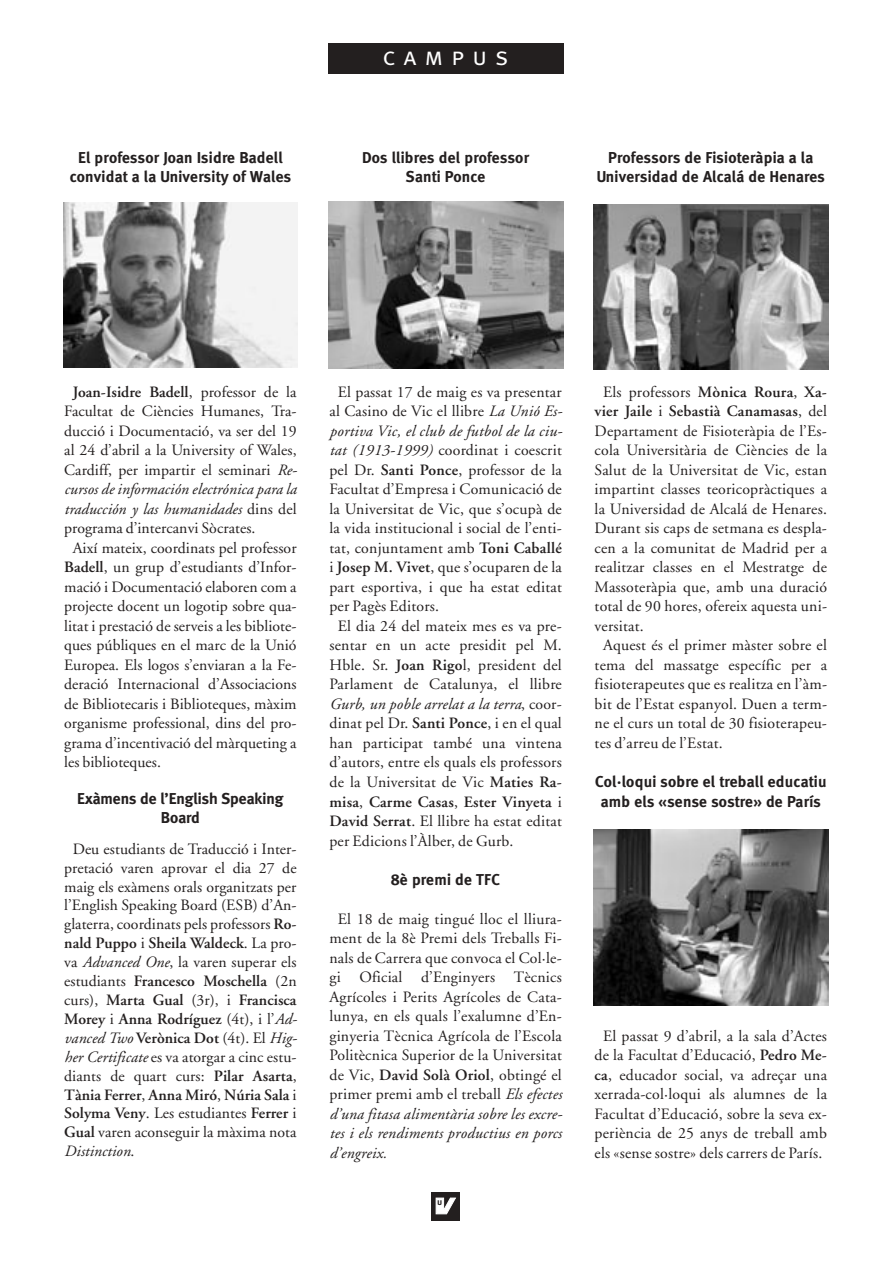
<style>
.page{position:relative;width:893px;height:1262px;background:#fff}
.page>*{position:absolute;margin:0;border:0;box-sizing:border-box;transform-origin:0 0}
.t1{font:25.5px "Meta Plus Normal Caps";letter-spacing:.32em;color:#fff}
.t2{font:15.75px/19.5px "Adobe Garamond";letter-spacing:.015em;color:#231f1f;text-align:justify}
.t3{font:700 15.75px/19.5px "Meta";letter-spacing:.015em;color:#231f1f;text-align:center}
.t4{font:italic 15.75px "Adobe Garamond";letter-spacing:.005em;color:#231f1f}
.t5{font:600 15.75px "Adobe Garamond";letter-spacing:.015em;color:#231f1f}
.t6{font:8.7px "Meta Plus Bold Caps";color:#231f1f}
.s1{font-weight:400}
.s2{font-style:italic}
.s3{font-style:normal}
.s4{font-weight:600}
</style>
<div class="page">
<div style="left:431px;top:1192px;width:29px;height:28px;background:#231f1f"></div>
<svg style="left:436px;top:1197px;width:20px;height:17px"></svg>
<div style="left:328px;top:43px;width:235px;height:30px;background:#231f1f"></div>
<img style="left:593px;top:204px;width:235px;height:165px">
<img style="left:328px;top:202px;width:235px;height:166px">
<img style="left:64px;top:203px;width:234px;height:164px">
<img style="left:593px;top:829px;width:235px;height:177px">
<p class="t3" style="left:70px;top:149px;width:223px">El professor Joan Isidre Badell convidat a la University of Wales</p>
<h1 class="t1" style="left:383px;top:42px;width:127px">campus</h1>
<p class="t3" style="left:362px;top:149px;width:168px">Dos llibres del professor<br>Santi Ponce</p>
<p class="t3" style="left:596px;top:149px;width:230px">Professors de Fisioteràpia a la<br>Universidad de Alcalá de Henares</p>
<p class="t5" style="left:73px;top:385px;width:225px">Joan-Isidre Badell<span class="s1">, professor de la</span></p>
<p class="t2" style="left:64px;top:403px;width:234px">Facultat de Ciències Humanes, Tra-</p>
<p class="t2" style="left:64px;top:422px;width:234px">ducció i Documentació, va ser del 19</p>
<p class="t2" style="left:64px;top:442px;width:234px">al 24 d’abril a la University of Wales,</p>
<p class="t2" style="left:64px;top:461px;width:233px">Cardiff, per impartir el seminari <span class="s2">Re-</span></p>
<p class="t4" style="left:64px;top:483px;width:234px">cursos de información electrónica para la</p>
<p class="t4" style="left:64px;top:502px;width:234px">traducción y las humanidades <span class="s3">dins del</span></p>
<p class="t2" style="left:64px;top:520px;width:193px">programa d’intercanvi Sòcrates.</p>
<p class="t2" style="left:73px;top:539px;width:225px">Així mateix, coordinats pel professor</p>
<p class="t2" style="left:64px;top:559px;width:234px"><span class="s4">Badell</span>, un grup d’estudiants d’Infor-</p>
<p class="t2" style="left:64px;top:578px;width:234px">mació i Documentació elaboren com a</p>
<p class="t2" style="left:64px;top:598px;width:234px">projecte docent un logotip sobre qua-</p>
<p class="t2" style="left:64px;top:617px;width:234px">litat i prestació de serveis a les bibliote-</p>
<p class="t2" style="left:64px;top:637px;width:234px">ques públiques en el marc de la Unió</p>
<p class="t2" style="left:64px;top:656px;width:234px">Europea. Els logos s’enviaran a la Fe-</p>
<p class="t2" style="left:64px;top:676px;width:234px">deració Internacional d’Associacions</p>
<p class="t2" style="left:64px;top:695px;width:234px">de Bibliotecaris i Biblioteques, màxim</p>
<p class="t2" style="left:64px;top:715px;width:234px">organisme professional, dins del pro-</p>
<p class="t2" style="left:64px;top:734px;width:234px">grama d’incentivació del màrqueting a</p>
<p class="t2" style="left:64px;top:754px;width:98px">les biblioteques.</p>
<p class="t3" style="left:77px;top:790px;width:208px;line-height:18.9px">Exàmens de l’English Speaking<br>Board</p>
<p class="t2" style="left:64px;top:840px;width:234px;line-height:18.9px;text-indent:8px">Deu estudiants de Traducció i Inter&shy;pretació varen aprovar el dia 27 de maig els exàmens orals organitzats per l’English Speaking Board (ESB) d’An&shy;glaterra, coordinats pels professors <span class="s4">Ro&shy;nald Puppo</span> i <span class="s4">Sheila Waldeck</span>. La pro&shy;va <span class="s2">Advanced One</span>, la varen superar els estudiants <span class="s4">Francesco Moschella</span> (2n curs), <span class="s4">Marta Gual</span> (3r), i <span class="s4">Francisca Morey</span> i <span class="s4">Anna Rodríguez</span> (4t), i l’<span class="s2">Ad&shy;vanced Two</span> <span class="s4">Verònica Dot</span> (4t). El <span class="s2">Hig&shy;her Certificate</span> es va atorgar a cinc estu&shy;diants de quart curs: <span class="s4">Pilar Asarta</span>, <span class="s4">Tània Ferrer</span>, <span class="s4">Anna Miró</span>, <span class="s4">Núria Sala</span> i <span class="s4">Solyma Veny</span>. Les estudiantes <span class="s4">Ferrer</span> i <span class="s4">Gual</span> varen aconseguir la màxima nota <span class="s2">Distinction</span>.</p>
<p class="t2" style="left:338px;top:383px;width:225px">El passat 17 de maig es va presentar</p>
<p class="t2" style="left:329px;top:403px;width:233px">al Casino de Vic el llibre <span class="s2">La Unió Es-</span></p>
<p class="t4" style="left:329px;top:424px;width:233px">portiva Vic, el club de futbol de la ciu-</p>
<p class="t2" style="left:329px;top:442px;width:234px"><span class="s2">tat (1913-1999)</span> coordinat i coescrit</p>
<p class="t2" style="left:329px;top:461px;width:234px">pel Dr. <span class="s4">Santi Ponce</span>, professor de la</p>
<p class="t2" style="left:329px;top:481px;width:234px">Facultat d’Empresa i Comunicació de</p>
<p class="t2" style="left:329px;top:500px;width:234px">la Universitat de Vic, que s’ocupà de</p>
<p class="t2" style="left:329px;top:520px;width:234px">la vida institucional i social de l’enti-</p>
<p class="t2" style="left:329px;top:539px;width:234px">tat, conjuntament amb <span class="s4">Toni Caballé</span></p>
<p class="t2" style="left:329px;top:559px;width:234px">i <span class="s4">Josep M. Vivet</span>, que s’ocuparen de la</p>
<p class="t2" style="left:329px;top:578px;width:234px">part esportiva, i que ha estat editat</p>
<p class="t2" style="left:329px;top:598px;width:111px">per Pagès Editors.</p>
<p class="t2" style="left:338px;top:617px;width:225px">El dia 24 del mateix mes es va pre-</p>
<p class="t2" style="left:329px;top:637px;width:234px">sentar en un acte presidit pel M.</p>
<p class="t2" style="left:329px;top:656px;width:234px">Hble. Sr. <span class="s4">Joan Rigo</span>l, president del</p>
<p class="t2" style="left:329px;top:676px;width:234px">Parlament de Catalunya, el llibre</p>
<p class="t4" style="left:329px;top:697px;width:234px">Gurb, un poble arrelat a la terra<span class="s3">, coor-</span></p>
<p class="t2" style="left:329px;top:715px;width:234px">dinat pel Dr. <span class="s4">Santi Ponce</span>, i en el qual</p>
<p class="t2" style="left:329px;top:734px;width:234px">han participat també una vintena</p>
<p class="t2" style="left:329px;top:754px;width:234px">d’autors, entre els quals els professors</p>
<p class="t2" style="left:329px;top:773px;width:234px">de la Universitat de Vic <span class="s4">Maties Ra-</span></p>
<p class="t5" style="left:329px;top:795px;width:234px">misa<span class="s1">,</span> Carme Casas<span class="s1">,</span> Ester Vinyeta <span class="s1">i</span></p>
<p class="t2" style="left:329px;top:812px;width:234px"><span class="s4">David Serrat</span>. El llibre ha estat editat</p>
<p class="t2" style="left:329px;top:832px;width:185px">per Edicions l’Àlber, de Gurb.</p>
<p class="t3" style="left:391px;top:871px;width:110px">8è premi de TFC</p>
<p class="t2" style="left:329px;top:910px;width:234px;text-indent:9px">El 18 de maig tingué lloc el lliura&shy;ment de la 8è Premi dels Treballs Fi&shy;nals de Carrera que convoca el Col·le&shy;gi Oficial d’Enginyers Tècnics Agrícoles i Perits Agrícoles de Cata&shy;lunya, en els quals l’exalumne d’En&shy;ginyeria Tècnica Agrícola de l’Escola Politècnica Superior de la Universitat de Vic, <span class="s4">David Solà Oriol</span>, obtingé el primer premi amb el treball <span class="s2">Els efectes d’una fitasa alimentària sobre les excre&shy;tes i els rendiments productius en porcs d’engreix.</span></p>
<p class="t6" style="left:437px;top:1196px;width:7px">u</p>
<p class="t2" style="left:603px;top:383px;width:225px">Els professors <span class="s4">Mònica Roura</span>, <span class="s4">Xa-</span></p>
<p class="t5" style="left:594px;top:405px;width:234px">vier Jaile <span class="s1">i</span> Sebastià Canamasas<span class="s1">, del</span></p>
<p class="t2" style="left:594px;top:422px;width:234px">Departament de Fisioteràpia de l’Es-</p>
<p class="t2" style="left:594px;top:442px;width:234px">cola Universitària de Ciències de la</p>
<p class="t2" style="left:594px;top:461px;width:234px">Salut de la Universitat de Vic, estan</p>
<p class="t2" style="left:594px;top:481px;width:234px">impartint classes teoricopràctiques a</p>
<p class="t2" style="left:594px;top:500px;width:234px">la Universidad de Alcalá de Henares.</p>
<p class="t2" style="left:594px;top:520px;width:234px">Durant sis caps de setmana es despla-</p>
<p class="t2" style="left:594px;top:539px;width:234px">cen a la comunitat de Madrid per a</p>
<p class="t2" style="left:594px;top:559px;width:234px">realitzar classes en el Mestratge de</p>
<p class="t2" style="left:594px;top:578px;width:234px">Massoteràpia que, amb una duració</p>
<p class="t2" style="left:594px;top:598px;width:234px">total de 90 hores, ofereix aquesta uni-</p>
<p class="t2" style="left:594px;top:617px;width:51px">versitat.</p>
<p class="t2" style="left:603px;top:637px;width:225px">Aquest és el primer màster sobre el</p>
<p class="t2" style="left:594px;top:656px;width:234px">tema del massatge específic per a</p>
<p class="t2" style="left:594px;top:676px;width:234px">fisioterapeutes que es realitza en l’àm-</p>
<p class="t2" style="left:594px;top:695px;width:234px">bit de l’Estat espanyol. Duen a term-</p>
<p class="t2" style="left:594px;top:715px;width:234px">ne el curs un total de 30 fisioterapeu-</p>
<p class="t2" style="left:594px;top:734px;width:130px">tes d’arreu de l’Estat.</p>
<p class="t3" style="left:595px;top:773px;width:233px">Col·loqui sobre el treball educatiu amb els «sense sostre» de París</p>
<p class="t2" style="left:594px;top:1027px;width:234px;text-align:center">El passat 9 d’abril, a la sala d’Actes de la Facultat d’Educació, <span class="s4">Pedro Me&shy;ca</span>, educador social, va adreçar una xerrada-col·loqui als alumnes de la Facultat d’Educació, sobre la seva ex&shy;periència de 25 anys de treball amb els «sense sostre» dels carrers de París.</p>
</div>
